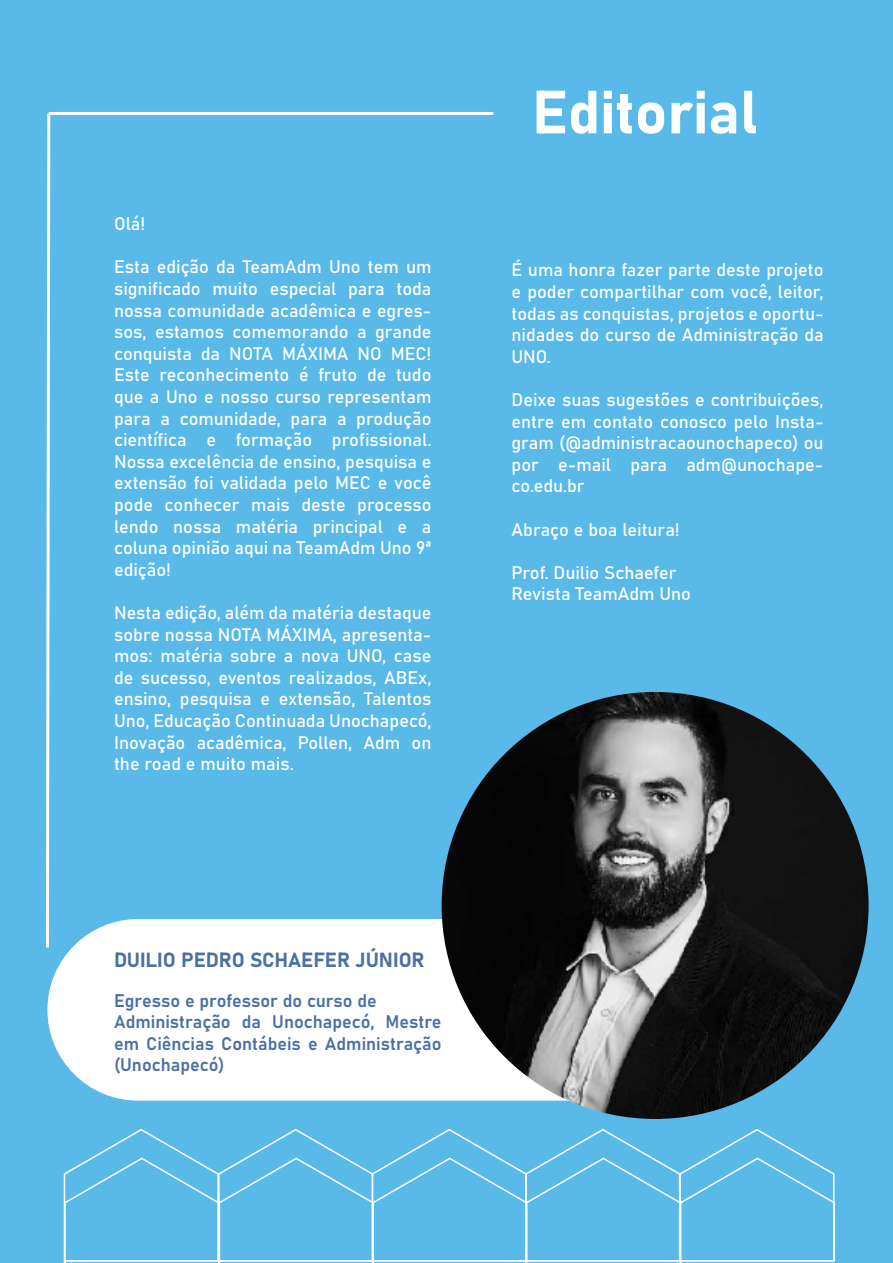
<style>
.page{position:relative;width:893px;height:1263px;background:#59b9e9}
.page>*{position:absolute;margin:0;border:0;box-sizing:border-box;transform-origin:0 0}
.t1{font:60px "Bahnschrift";color:#fff}
.t2{font:20.25px "Bahnschrift";color:#4a70a4}
.t3{font:18px/21.6px "Bahnschrift";color:#fff;text-align:justify}
.t4{font:18px/21.6px "Bahnschrift";color:#4a70a4}
</style>
<div class="page">
<div style="left:47px;top:919px;width:722px;height:182px;background:#fff;border-radius:91px"></div>
<img style="left:442px;top:692px;width:427px;height:427px;border-radius:213px">
<hr style="left:49px;top:112px;width:444px;height:3px;background:#fff">
<svg style="left:63px;top:1129px;width:772px;height:134px"></svg>
<img style="left:45px;top:112px;width:10px;height:934px">
<p class="t3" style="left:114px;top:212px;width:33px">Olá!</p>
<p class="t3" style="left:114px;top:255px;width:319px">Esta edição da TeamAdm Uno tem um significado muito especial para toda nossa comunidade acadêmica e egres&shy;sos, estamos comemorando a grande conquista da NOTA MÁXIMA NO MEC!<br>Este reconhecimento é fruto de tudo que a Uno e nosso curso representam para a comunidade, para a produção científica e formação profissional.<br>Nossa excelência de ensino, pesquisa e extensão foi validada pelo MEC e você pode conhecer mais deste processo lendo nossa matéria principal e a coluna opinião aqui na TeamAdm Uno 9ª edição!</p>
<p class="t3" style="left:114px;top:601px;width:319px">Nesta edição, além da matéria destaque sobre nossa NOTA MÁXIMA, apresenta&shy;mos: matéria sobre a nova UNO, case de sucesso, eventos realizados, ABEx, ensino, pesquisa e extensão, Talentos Uno, Educação Continuada Unochapecó, Inovação acadêmica, Pollen, Adm on the road e muito mais.</p>
<p class="t2" style="left:114px;top:944px;width:312px">DUILIO PEDRO SCHAEFER JÚNIOR</p>
<p class="t4" style="left:114px;top:988px;width:329px">Egresso e professor do curso de<br>Administração da Unochapecó, Mestre em Ciências Contábeis e Administração (Unochapecó)</p>
<h1 class="t1" style="left:532px;top:67px;width:227px">Editorial</h1>
<p class="t3" style="left:512px;top:258px;width:314px">É uma honra fazer parte deste projeto e poder compartilhar com você, leitor, todas as conquistas, projetos e oportu&shy;nidades do curso de Administração da UNO.</p>
<p class="t3" style="left:512px;top:388px;width:314px">Deixe suas sugestões e contribuições, entre em contato conosco pelo Insta&shy;gram (@administracaounochapeco) ou por e-mail para adm@unochape&shy;co.edu.br</p>
<p class="t3" style="left:512px;top:517px;width:170px">Abraço e boa leitura!</p>
<p class="t3" style="left:512px;top:560px;width:181px">Prof. Duilio Schaefer<br>Revista TeamAdm Uno</p>
</div>
